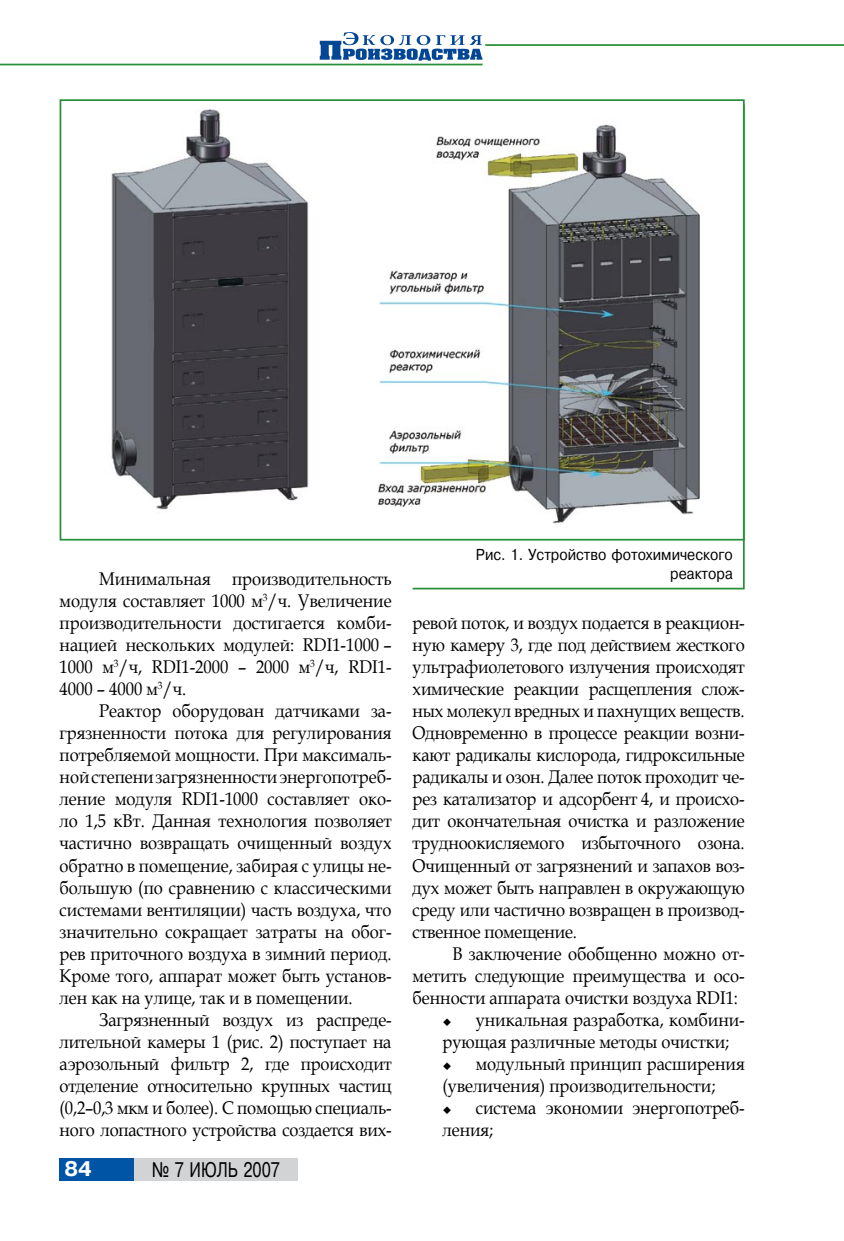
<style>
.page{position:relative;width:844px;height:1241px;background:#fff}
.page>*{position:absolute;margin:0;border:0;box-sizing:border-box;transform-origin:0 0}
.t1{font:21px "Pragmatica Cyrillic";color:#000;scale:.75 1}
.t2{font:21px "Pragmatica Bold Cyrillic";color:#fff}
.t3{font:18.38px/22.1px "Book Antiqua";color:#000;text-align:justify;scale:.9 1}
.t4{font:15.75px/18.9px "Pragmatica Cyrillic";color:#000;text-align:right;scale:.9 1}
</style>
<div class="page">
<div style="left:60px;top:1158px;width:74px;height:22px;background:#0054a6"></div>
<div style="left:134px;top:1158px;width:164px;height:22px;background:#d1d3d4"></div>
<svg style="left:319px;top:32px;width:163px;height:29px"></svg>
<hr style="left:0;top:64px;width:482px;height:1px;background:#28903a">
<hr style="left:485px;top:44px;width:358px;height:2px;background:#28903a">
<img style="left:111px;top:109px;width:300px;height:401px">
<svg style="left:411px;top:103px;width:334px;height:487px"></svg>
<p class="t3" style="left:60px;top:567px;width:370px;text-indent:40px">Минимальная производительность модуля составляет 1000 м<sup>3</sup>/ч. Увеличение производительности достигается комби&shy;нацией нескольких модулей: RDI1-1000 – 1000 м<sup>3</sup>/ч, RDI1-2000 – 2000 м<sup>3</sup>/ч, RDI1- 4000 – 4000 м<sup>3</sup>/ч.</p>
<p class="t3" style="left:60px;top:699px;width:370px;text-indent:40px">Реактор оборудован датчиками за&shy;грязненности потока для регулирования потребляемой мощности. При максималь&shy;ной степени загрязненности энергопотреб&shy;ление модуля RDI1-1000 составляет око&shy;ло 1,5 кВт. Данная технология позволяет частично возвращать очищенный воздух обратно в помещение, забирая с улицы не&shy;большую (по сравнению с классическими системами вентиляции) часть воздуха, что значительно сокращает затраты на обог&shy;рев приточного воздуха в зимний период.<br>Кроме того, аппарат может быть установ&shy;лен как на улице, так и в помещении.</p>
<p class="t3" style="left:60px;top:1008px;width:370px;text-indent:40px">Загрязненный воздух из распреде&shy;лительной камеры 1 (рис. 2) поступает на аэрозольный фильтр 2, где происходит отделение относительно крупных частиц (0,2–0,3 мкм и более). С помощью специаль&shy;ного лопастного устройства создается вих-</p>
<p class="t2" style="left:64px;top:1156px;width:29px">84</p>
<p class="t1" style="left:152px;top:1158px;width:173px">№ 7 июль 2007</p>
<p class="t4" style="left:476px;top:545px;width:287px">Рис. 1. Устройство фотохимического реактора</p>
<p class="t3" style="left:412px;top:611px;width:370px">ревой поток, и воздух подается в реакцион&shy;ную камеру 3, где под действием жесткого ультрафиолетового излучения происходят химические реакции расщепления слож&shy;ных молекул вредных и пахнущих веществ.<br>Одновременно в процессе реакции возни&shy;кают радикалы кислорода, гидроксильные радикалы и озон. Далее поток проходит че&shy;рез катализатор и адсорбент 4, и происхо&shy;дит окончательная очистка и разложение трудноокисляемого избыточного озона.<br>Очищенный от загрязнений и запахов воз&shy;дух может быть направлен в окружающую среду или частично возвращен в производ&shy;ственное помещение.</p>
<p class="t3" style="left:452px;top:941px;width:326px">В заключение обобщенно можно от-</p>
<p class="t3" style="left:412px;top:964px;width:370px">метить следующие преимущества и осо-</p>
<p class="t3" style="left:412px;top:986px;width:363px">бенности аппарата очистки воздуха RDI1:</p>
<p class="t3" style="left:475px;top:1008px;width:300px">уникальная разработка, комбини-</p>
<p class="t3" style="left:442px;top:1030px;width:320px">рующая различные методы очистки;</p>
<p class="t3" style="left:475px;top:1052px;width:300px">модульный принцип расширения</p>
<p class="t3" style="left:442px;top:1074px;width:305px">(увеличения) производительности;</p>
<p class="t3" style="left:475px;top:1096px;width:300px">система экономии энергопотреб-</p>
<p class="t3" style="left:442px;top:1118px;width:58px">ления;</p>
</div>
